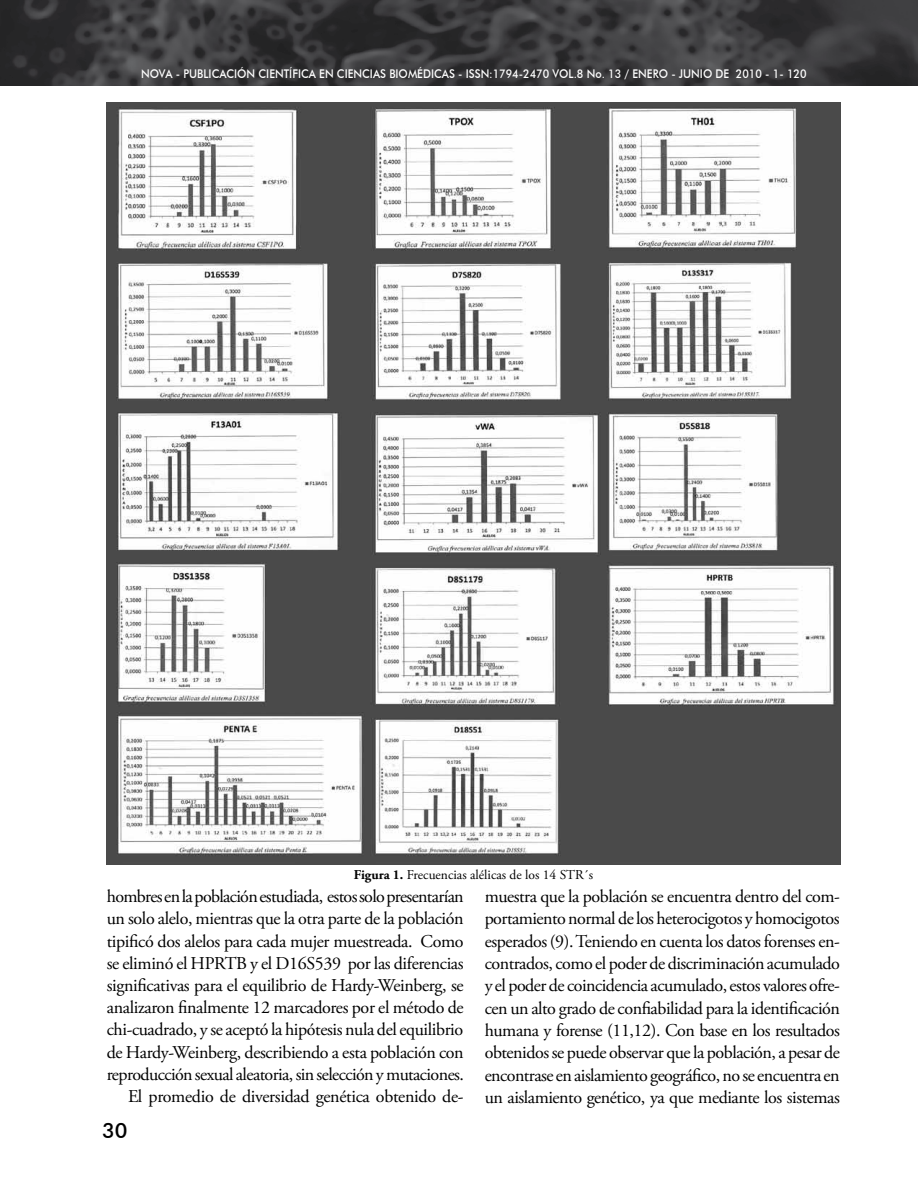
<style>
.page{position:relative;width:918px;height:1188px;background:#fff}
.page>*{position:absolute;margin:0;border:0;box-sizing:border-box;transform-origin:0 0}
.t1{font:500 21px "Futura BT";color:#000}
.t2{font:18px/22.2px "Adobe Garamond Pro";letter-spacing:-.02em;color:#000;text-align:right}
.t3{font:13.5px "Adobe Garamond Pro";color:#000}
.t4{font:500 12px "Futura BT";color:#fff;scale:.9 1}
.s1{font-weight:700}
</style>
<div class="page">
<img style="left:0;top:0;width:917px;height:86px">
<img style="left:107px;top:103px;width:734px;height:762px">
<p class="t4" style="left:141px;top:67px;width:10px">NOV</p>
<p class="t4" style="left:165px;top:67px;width:198px">A - PUBLICACIÓN CIENTÍFICA EN CIENCI</p>
<p class="t4" style="left:373px;top:67px;width:57px">AS BIOMÉDIC</p>
<p class="t4" style="left:442px;top:67px;width:34px">AS - ISSN</p>
<p class="t4" style="left:489px;top:67px;width:354px">:1794-2470 VOL.8 NO. 13 / ENERO - JUNIO DE 2010 - 1- 120</p>
<p class="t3" style="left:354px;top:866px;width:241px"><span class="s1">Figura 1.</span> Frecuencias alélicas de los 14 STR´s</p>
<p class="t2" style="left:107px;top:886px;width:359px">hombres en la población estudiada, estos solo presentarían un solo alelo, mientras que la otra parte de la población tipificó dos alelos para cada mujer muestreada. Como se eliminó el HPRTB y el D16S539 por las diferencias significativas para el equilibrio de Hardy-Weinberg, se analizaron finalmente 12 marcadores por el método de chi-cuadrado, y se aceptó la hipótesis nula del equilibrio de Hardy-Weinberg, describiendo a esta población con reproducción sexual aleatoria, sin selección y mutaciones.<br>El promedio de diversidad genética obtenido de-</p>
<p class="t2" style="left:485px;top:886px;width:357px;text-align:justify">muestra que la población se encuentra dentro del com&shy;portamiento normal de los heterocigotos y homocigotos esperados (9). Teniendo en cuenta los datos forenses en&shy;contrados, como el poder de discriminación acumulado y el poder de coincidencia acumulado, estos valores ofre&shy;cen un alto grado de confiabilidad para la identificación humana y forense (11,12). Con base en los resultados obtenidos se puede observar que la población, a pesar de encontrase en aislamiento geográfico, no se encuentra en un aislamiento genético, ya que mediante los sistemas</p>
<p class="t1" style="left:102px;top:1118px;width:27px">30</p>
</div>
